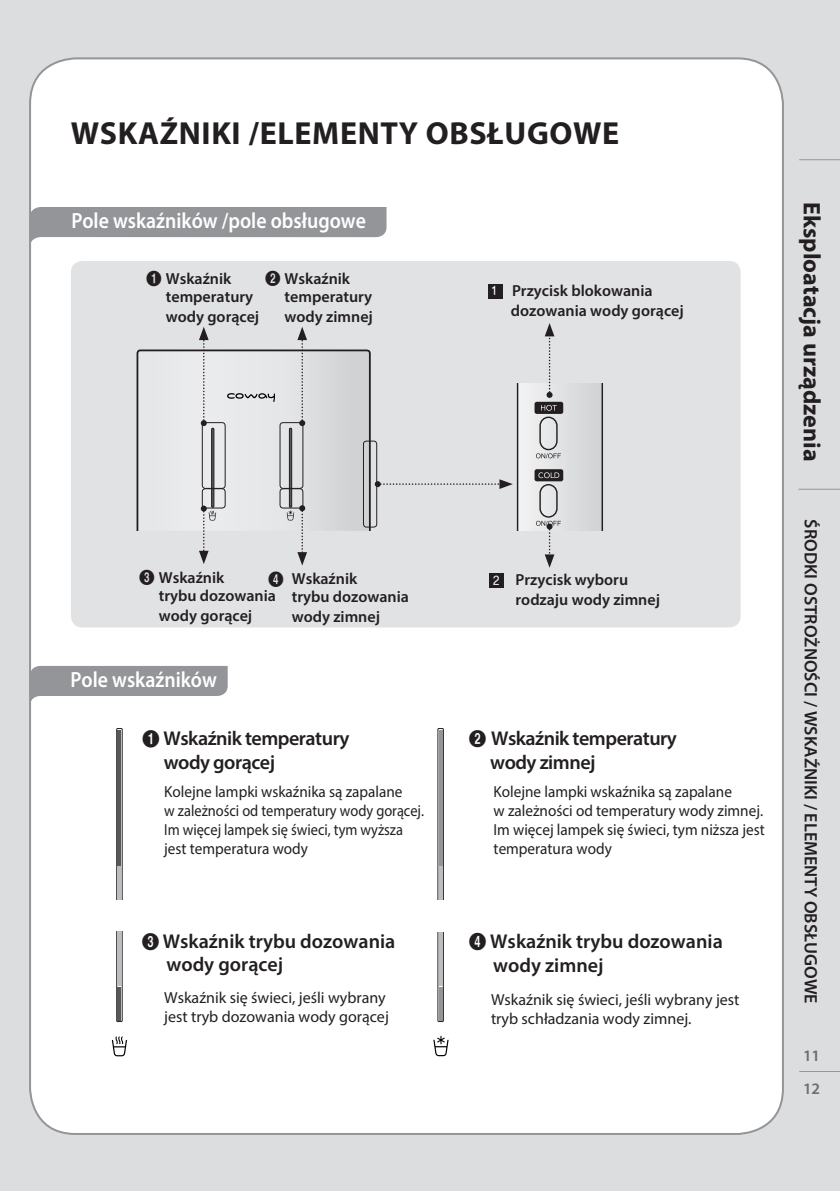
<style>
.page{position:relative;width:840px;height:1191px;background:#fff}
.page>*{position:absolute;margin:0;border:0;box-sizing:border-box;transform-origin:0 0}
.Heading_level1{font:700 32px "Myriad Pro";letter-spacing:.02em;color:#231f20}
.Section_level1{font:700 24px "Myriad Pro";color:#231f20}
.t1{font:600 22px "Myriad Pro";color:#fff;scale:.9 1}
.Step_list{font:600 20px/23px "Myriad Pro";color:#231f20}
.Step_list-2{font:600 20px/24px "Myriad Pro";letter-spacing:-.025em;color:#231f20}
.Section_level2{font:600 18px "Myriad Pro";color:#231f20}
.Body_level2{font:16px/19.2px "Myriad Pro";color:#231f20;scale:.95 1}
.Step_list-3{font:600 16px/20px "Myriad Pro";color:#231f20}
.Body_level2-2{font:16px/19.2px "Myriad Pro";color:#231f20}
.t2{font:600 16px "Myriad Pro";color:#6c6d70}
.Step_list-4{font:16px "Numberblackfilled";color:#231f20;scale:.95 1}
.Step_list-5{font:12px "Yoon Gothic M";color:#fff;scale:.95 1}
.s1{font-family:"Numberblackfilled";font-weight:400}
.s2{font-family:"Yoon Gothic M";font-weight:400;font-size:12px;color:#fff}
.s3{font-family:"Numberblackfilled";font-weight:400;font-size:18px}
</style>
<div class="page">
<div style="left:0;top:0;width:839px;height:1191px;background:#dcdddf"></div>
<div style="left:30px;top:58px;width:752px;height:1076px;background:#fff;border-radius:45px"></div>
<hr style="left:798px;top:159px;width:41px;height:1px;background:#939598">
<hr style="left:798px;top:1071px;width:41px;height:1px;background:#939598">
<svg style="left:30px;top:207px;width:356px;height:40px"></svg>
<div style="left:71px;top:261px;width:669px;height:366px;background:#e1e2e4;border-radius:11px"></div>
<svg style="left:136px;top:349px;width:235px;height:182px"></svg>
<svg style="left:227px;top:393px;width:48px;height:9px"></svg>
<div style="left:211px;top:428px;width:3px;height:79px;border:1px solid #231f20"></div>
<div style="left:289px;top:428px;width:3px;height:79px;border:1px solid #231f20"></div>
<div style="left:202px;top:422px;width:23px;height:67px;border:1px solid #231f20;border-radius:3px"></div>
<div style="left:279px;top:422px;width:24px;height:67px;border:1px solid #231f20;border-radius:3px"></div>
<div style="left:363px;top:440px;width:14px;height:87px;border:1px solid #231f20;border-radius:3px"></div>
<div style="left:202px;top:488px;width:23px;height:20px;border:1px solid #231f20;border-radius:3px"></div>
<div style="left:279px;top:488px;width:24px;height:20px;border:1px solid #231f20;border-radius:3px"></div>
<svg style="left:199px;top:327px;width:9px;height:99px"></svg>
<svg style="left:297px;top:327px;width:10px;height:99px"></svg>
<svg style="left:374px;top:323px;width:228px;height:245px"></svg>
<svg style="left:286px;top:505px;width:21px;height:60px"></svg>
<svg style="left:199px;top:505px;width:17px;height:59px"></svg>
<div style="left:488px;top:283px;width:14px;height:15px;background:#231f20"></div>
<svg style="left:116px;top:728px;width:7px;height:171px"></svg>
<hr style="left:118px;top:729px;width:3px;height:136px;background:#57585a">
<hr style="left:118px;top:866px;width:3px;height:33px;background:#bcbdc0">
<svg style="left:437px;top:728px;width:6px;height:171px"></svg>
<hr style="left:439px;top:729px;width:3px;height:136px;background:#939598">
<hr style="left:439px;top:866px;width:3px;height:33px;background:#bcbdc0">
<svg style="left:116px;top:932px;width:7px;height:90px"></svg>
<hr style="left:118px;top:932px;width:3px;height:54px;background:#bcbdc0">
<hr style="left:118px;top:987px;width:3px;height:33px;background:#57585a">
<svg style="left:112px;top:1036px;width:15px;height:20px"></svg>
<svg style="left:437px;top:932px;width:6px;height:90px"></svg>
<hr style="left:439px;top:932px;width:3px;height:54px;background:#bcbdc0">
<hr style="left:439px;top:987px;width:3px;height:33px;background:#939598">
<svg style="left:433px;top:1035px;width:15px;height:21px"></svg>
<svg style="left:30px;top:666px;width:197px;height:40px"></svg>
<div style="left:488px;top:573px;width:15px;height:15px;background:#231f20"></div>
<hr style="left:798px;top:489px;width:41px;height:1px;background:#939598">
<p class="Heading_level1" style="left:71px;top:112px;width:550px">WSKAŹNIKI /ELEMENTY OBSŁUGOWE</p>
<p class="t1" style="left:71px;top:207px;width:328px">Pole wskaźników /pole obsługowe</p>
<p class="Step_list-3" style="left:284px;top:270px;width:89px;line-height:17.8px;text-indent:-20px"><span class="s1">2</span> Wskaźnik temperatury</p>
<p class="Step_list-3" style="left:284px;top:306px;width:90px">wody zimnej</p>
<p class="Step_list-3" style="left:166px;top:270px;width:89px;line-height:17.8px;text-indent:-20px"><span class="s1">1</span> Wskaźnik temperatury</p>
<p class="Step_list-3" style="left:166px;top:306px;width:95px">wody gorącej</p>
<p class="Step_list-3" style="left:510px;top:280px;width:174px;text-indent:-20px"><span class="s2">1</span> Przycisk blokowania dozowania wody gorącej</p>
<p class="Step_list-3" style="left:139px;top:567px;width:87px"><span class="s1">3</span> Wskaźnik</p>
<p class="Step_list-4" style="left:268px;top:572px;width:18px">4</p>
<p class="Step_list-3" style="left:159px;top:585px;width:119px">trybu dozowania wody gorącej</p>
<p class="Step_list-3" style="left:291px;top:568px;width:119px;line-height:19.2px">Wskaźnik<br>trybu dozowania wody zimnej</p>
<p class="Step_list-3" style="left:515px;top:569px;width:146px">Przycisk wyboru rodzaju wody zimnej</p>
<p class="Step_list-5" style="left:492px;top:570px;width:9px">2</p>
<p class="t1" style="left:70px;top:666px;width:164px">Pole wskaźników</p>
<p class="Step_list-2" style="left:164px;top:726px;width:187px;text-indent:-22px"><span class="s3">1</span> Wskaźnik temperatury wody gorącej</p>
<p class="Body_level2" style="left:164px;top:781px;width:275px">Kolejne lampki wskaźnika są zapalane<br>w zależności od temperatury wody gorącej.<br>Im więcej lampek się świeci, tym wyższa jest temperatura wody</p>
<p class="Step_list" style="left:166px;top:929px;width:230px;text-indent:-25px"><span class="s3">3</span> Wskaźnik trybu dozowania wody gorącej</p>
<p class="Body_level2-2" style="left:164px;top:987px;width:226px">Wskaźnik się świeci, jeśli wybrany jest tryb dozowania wody gorącej</p>
<p class="Step_list-2" style="left:490px;top:726px;width:188px;text-indent:-22px"><span class="s3">2</span> Wskaźnik temperatury wody zimnej</p>
<p class="Body_level2" style="left:493px;top:781px;width:287px">Kolejne lampki wskaźnika są zapalane<br>w zależności od temperatury wody zimnej.<br>Im więcej lampek się świeci, tym niższa jest temperatura wody</p>
<p class="Step_list" style="left:493px;top:929px;width:231px;line-height:23.8px;text-indent:-25px"><span class="s3">4</span> Wskaźnik trybu dozowania wody zimnej</p>
<p class="Body_level2-2" style="left:490px;top:989px;width:250px;line-height:19.8px">Wskaźnik się świeci, jeśli wybrany jest tryb schładzania wody zimnej.</p>
<p class="Section_level1" style="left:827px;top:202px;width:261px;rotate:90deg">Eksploatacja urządzenia</p>
<p class="Section_level2" style="left:821px;top:519px;width:486px;rotate:90deg">ŚRODKI OSTROŻNOŚCI / WSKAŹNIKI / ELEMENTY OBSŁUGOWE</p>
<p class="t2" style="left:802px;top:1045px;width:19px">11</p>
<p class="t2" style="left:802px;top:1078px;width:19px">12</p>
</div>
